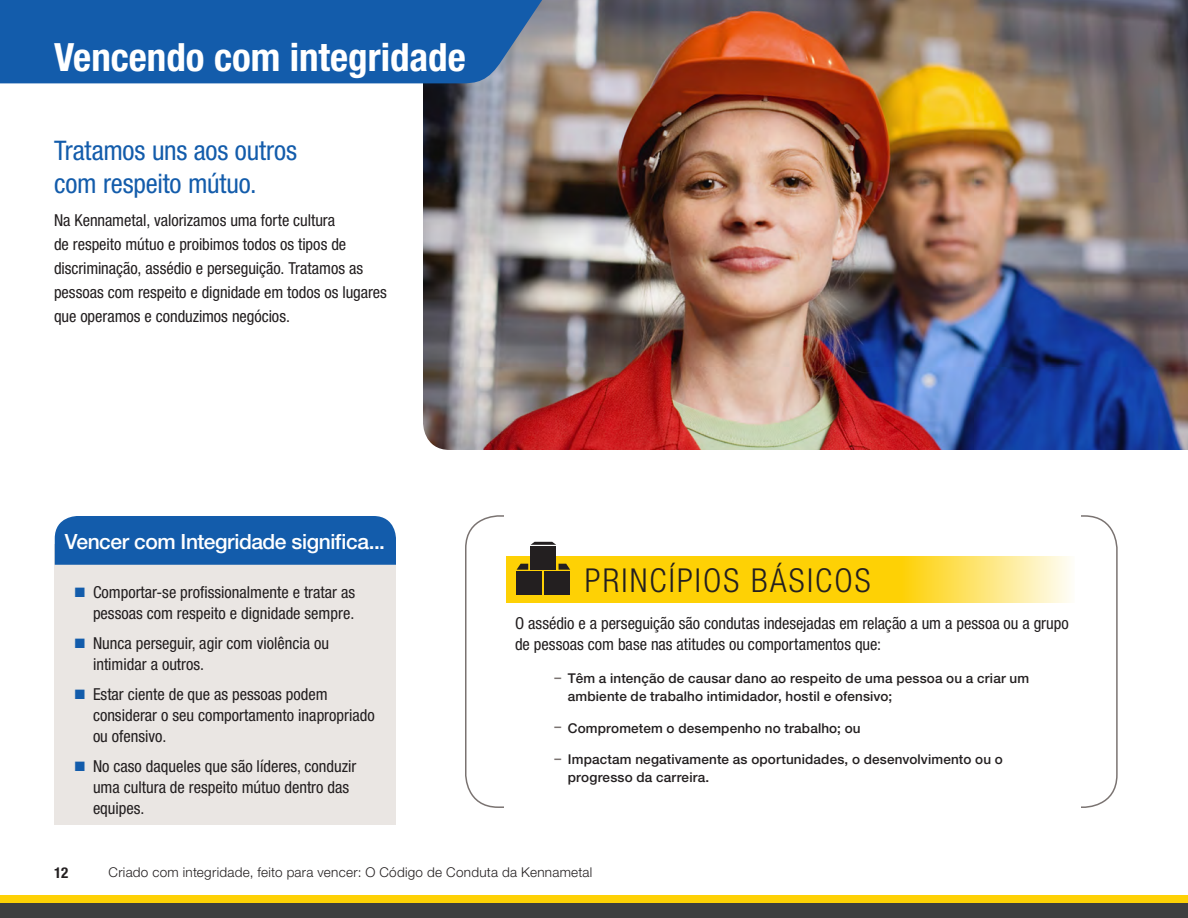
<style>
.page{position:relative;width:1188px;height:918px;background:#fff}
.page>*{position:absolute;margin:0;border:0;box-sizing:border-box;transform-origin:0 0}
.t1{font:700 condensed 39px "Helvetica Neue LT Std";color:#fff}
.t2{font:300 condensed 33px "Helvetica Neue LT Std";letter-spacing:.065em;color:#231f20}
.t3{font:condensed 27px/33px "Helvetica Neue LT Std";letter-spacing:-.005em;color:#135cab}
.t4{font:500 21px "Helvetica Neue LT Std";letter-spacing:-.02em;color:#fff}
.t5{font:condensed 16.5px/21px "Helvetica Neue LT Std";color:#231f20}
.t6{font:700 condensed 15px "Helvetica Neue LT Std";color:#231f20}
.t7{font:500 13.5px/18px "Helvetica Neue LT Std";letter-spacing:.01em;color:#231f20}
.t8{font:300 13.5px "Helvetica Neue LT Std";letter-spacing:.02em;color:#231f20}
.s1{color:#135cab}
.s2{color:#7a7371}
</style>
<div class="page">
<div style="left:0;top:903px;width:661px;height:15px;background:#3e3e3f"></div>
<div style="left:659px;top:903px;width:529px;height:15px;background:#3e3e3f"></div>
<div style="left:0;top:896px;width:1188px;height:7px;background:#fed105"></div>
<img style="left:423px;top:0;width:765px;height:450px">
<div style="left:54px;top:544px;width:342px;height:281px;background:#eae6e3"></div>
<div style="left:55px;top:516px;width:341px;height:49px;background:#135cab"></div>
<div style="left:0;top:0;width:550px;height:83px;background:#135cab"></div>
<svg style="left:506px;top:556px;width:565px;height:46px;background:#fdd72b"></svg>
<div style="left:517px;top:571px;width:25px;height:24px;background:#231f20"></div>
<svg style="left:517px;top:564px;width:11px;height:6px"></svg>
<div style="left:545px;top:571px;width:25px;height:24px;background:#231f20"></div>
<svg style="left:559px;top:564px;width:11px;height:6px"></svg>
<div style="left:531px;top:547px;width:25px;height:23px;background:#231f20"></div>
<svg style="left:531px;top:542px;width:25px;height:3px"></svg>
<h1 class="t1" style="left:54px;top:34px;width:413px">Vencendo com integridade</h1>
<h3 class="t3" style="left:54px;top:134px;width:245px">Tratamos uns aos outros com respeito mútuo.</h3>
<p class="t5" style="left:54px;top:208px;width:335px;line-height:24px">Na Kennametal, valorizamos uma forte cultura<br>de respeito mútuo e proibimos todos os tipos de discriminação, assédio e perseguição. Tratamos as pessoas com respeito e dignidade em todos os lugares que operamos e conduzimos negócios.</p>
<p class="t4" style="left:65px;top:529px;width:322px">Vencer com Integridade significa...</p>
<p class="t5" style="left:75px;top:582px;width:282px;text-align:right"><span class="s1">■</span> Comportar-se profissionalmente e tratar as pessoas com respeito e dignidade sempre.</p>
<p class="t5" style="left:93px;top:633px;width:238px;text-indent:-18px"><span class="s1">■</span> Nunca perseguir, agir com violência ou intimidar a outros.</p>
<p class="t5" style="left:93px;top:684px;width:283px;text-indent:-18px"><span class="s1">■</span> Estar ciente de que as pessoas podem considerar o seu comportamento inapropriado ou ofensivo.</p>
<p class="t5" style="left:93px;top:756px;width:265px;text-indent:-18px"><span class="s1">■</span> No caso daqueles que são líderes, conduzir uma cultura de respeito mútuo dentro das equipes.</p>
<h2 class="t2" style="left:585px;top:562px;width:287px">PRINCÍPIOS BÁSICOS</h2>
<p class="t5" style="left:515px;top:612px;width:555px">O assédio e a perseguição são condutas indesejadas em relação a um a pessoa ou a grupo de pessoas com base nas atitudes ou comportamentos que:</p>
<p class="t7" style="left:568px;top:669px;width:463px;text-indent:-14px"><span class="s2">–</span> Têm a intenção de causar dano ao respeito de uma pessoa ou a criar um ambiente de trabalho intimidador, hostil e ofensivo;</p>
<p class="t7" style="left:554px;top:719px;width:308px"><span class="s2">–</span> Comprometem o desempenho no trabalho; ou</p>
<p class="t7" style="left:568px;top:750px;width:436px;text-indent:-14px"><span class="s2">–</span> Impactam negativamente as oportunidades, o desenvolvimento ou o progresso da carreira.</p>
<p class="t6" style="left:54px;top:863px;width:16px">12</p>
<p class="t8" style="left:109px;top:864px;width:485px">Criado com integridade, feito para vencer: O Código de Conduta da Kennametal</p>
</div>
